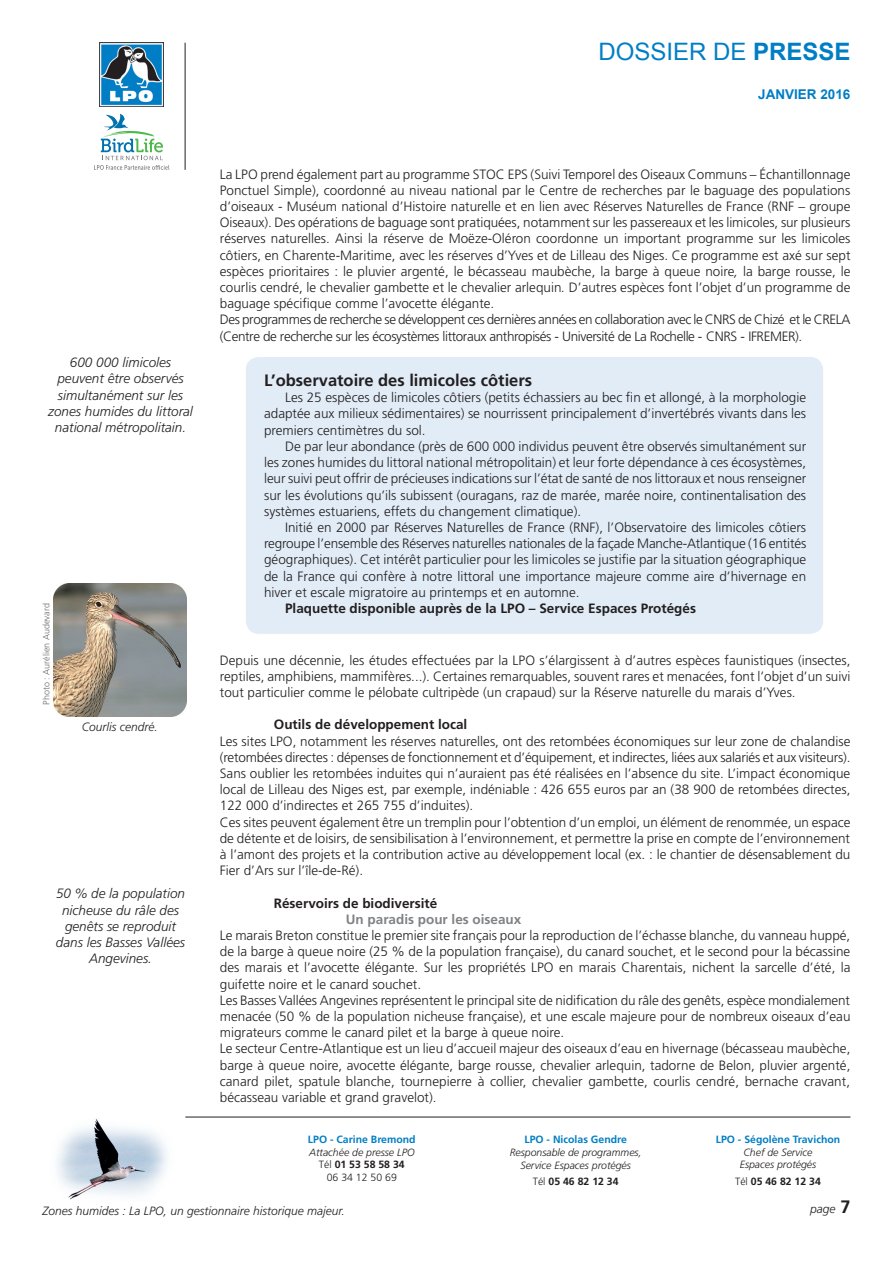
<style>
.page{position:relative;width:893px;height:1263px;background:#fff}
.page>*{position:absolute;margin:0;border:0;box-sizing:border-box;transform-origin:0 0}
.t1{font:24px "Arial";color:#007ec5}
.t2{font:700 16.5px "Frutiger";color:#231f20}
.t3{font:300 13.5px/16.2px "Frutiger";color:#231f20;text-align:justify}
.t4{font:italic 300 13.5px/16.2px "Frutiger";color:#231f20;text-align:center}
.t5{font:700 13.5px "Frutiger";color:#231f20}
.t6{font:700 13.5px "Frutiger";color:#808285}
.t7{font:700 13.5px "Arial";color:#007ec5}
.t8{font:italic 300 12px "Frutiger";color:#231f20}
.t9{font:italic 300 10.5px/12.5px "Frutiger";color:#231f20;text-align:center}
.t10{font:700 10.5px "Frutiger";color:#007ec5}
.t11{font:700 10.5px "Frutiger";color:#231f20}
.t12{font:300 9px "Frutiger";color:#6c6d70}
.s1{font-style:inherit}
.s2{font-weight:700}
.s3{font-style:italic}
.s4{font-style:normal}
.s5{font-weight:700;font-style:normal}
.s6{font-weight:300}
.s7{font-weight:700;font-style:normal;font-size:18px}
</style>
<div class="page">
<svg style="left:94px;top:114px;width:75px;height:56px"></svg>
<img style="left:100px;top:43px;width:64px;height:63px">
<hr style="left:185px;top:43px;width:1px;height:127px;background:#231f20">
<div style="left:245px;top:356px;width:579px;height:278px;background:#e1ecf7;border-radius:14px"></div>
<div style="left:245px;top:356px;width:579px;height:279px;border:1px solid #fff;border-radius:14px"></div>
<hr style="left:185px;top:1117px;width:665px;height:1px;background:#231f20">
<img style="left:57px;top:1119px;width:110px;height:81px">
<img style="left:53px;top:583px;width:133px;height:133px">
<h1 class="t1" style="left:598px;top:36px;width:254px"><span class="s1">D</span>OSSIER DE <span class="s2">PRESSE</span></h1>
<p class="t7" style="left:758px;top:85px;width:94px">JANVIER 2016</p>
<p class="t4" style="left:48px;top:354px;width:146px">600 000 limicoles peuvent être observés simultanément sur les zones humides du littoral national métropolitain.</p>
<p class="t12" style="left:41px;top:704px;width:103px;rotate:-90deg">Photo : Aurélien Audevard</p>
<p class="t8" style="left:82px;top:720px;width:78px">Courlis cendré.</p>
<p class="t4" style="left:56px;top:886px;width:131px">50 % de la population nicheuse du râle des genêts se reproduit dans les Basses Vallées<br>Angevines.</p>
<p class="t3" style="left:220px;top:166px;width:632px;text-align:left">La LPO prend également part au programme STOC EPS (Suivi Temporel des Oiseaux Communs – Échantillonnage Ponctuel Simple), coordonné au niveau national par le Centre de recherches par le baguage des populations d’oiseaux - Muséum national d’Histoire naturelle et en lien avec Réserves Naturelles de France (RNF – groupe Oiseaux). Des opérations de baguage sont pratiquées, notamment sur les passereaux et les limicoles, sur plusieurs réserves naturelles. Ainsi la réserve de Moëze-Oléron coordonne un important programme sur les limicoles côtiers, en Charente-Maritime, avec les réserves d’Yves et de Lilleau des Niges. Ce programme est axé sur sept espèces prioritaires : le pluvier argenté, le bécasseau maubèche, la barge à queue noire<span class="s3">,</span> la barge rousse, le courlis cendré, le chevalier gambette et le chevalier arlequin<span class="s3">.</span> D’autres espèces font l’objet d’un programme de baguage spécifique comme l’avocette élégante.<br>Des programmes de recherche se développent ces dernières années en collaboration avec le CNRS de Chizé et le CRELA (Centre de recherche sur les écosystèmes littoraux anthropisés - Université de La Rochelle - CNRS - IFREMER).</p>
<p class="t2" style="left:264px;top:371px;width:270px">L’observatoire des limicoles côtiers</p>
<p class="t3" style="left:264px;top:389px;width:544px;text-indent:21px">Les 25 espèces de limicoles côtiers (petits échassiers au bec fin et allongé, à la morphologie adaptée aux milieux sédimentaires) se nourrissent principalement d’invertébrés vivants dans les premiers centimètres du sol.</p>
<p class="t3" style="left:264px;top:438px;width:544px;text-indent:21px">De par leur abondance (près de 600 000 individus peuvent être observés simultanément sur les zones humides du littoral national métropolitain) et leur forte dépendance à ces écosystèmes, leur suivi peut offrir de précieuses indications sur l’état de santé de nos littoraux et nous renseigner sur les évolutions qu’ils subissent (ouragans, raz de marée, marée noire, continentalisation des systèmes estuariens, effets du changement climatique).</p>
<p class="t3" style="left:264px;top:519px;width:544px;text-indent:21px">Initié en 2000 par Réserves Naturelles de France (RNF), l’Observatoire des limicoles côtiers regroupe l’ensemble des Réserves naturelles nationales de la façade Manche-Atlantique (16 entités géographiques). Cet intérêt particulier pour les limicoles se justifie par la situation géographique de la France qui confère à notre littoral une importance majeure comme aire d’hivernage en hiver et escale migratoire au printemps et en automne.</p>
<p class="t5" style="left:285px;top:600px;width:412px">Plaquette disponible auprès de la LPO – Service Espaces Protégés</p>
<p class="t3" style="left:220px;top:652px;width:632px">Depuis une décennie, les études effectuées par la LPO s’élargissent à d’autres espèces faunistiques (insectes, reptiles, amphibiens, mammifères...). Certaines remarquables, souvent rares et menacées, font l’objet d’un suivi tout particulier comme le pélobate cultripède (un crapaud) sur la Réserve naturelle du marais d’Yves.</p>
<p class="t5" style="left:274px;top:717px;width:195px">Outils de développement local</p>
<p class="t3" style="left:220px;top:733px;width:632px;text-align:left">Les sites LPO, notamment les réserves naturelles, ont des retombées économiques sur leur zone de chalandise (retombées directes : dépenses de fonctionnement et d’équipement, et indirectes, liées aux salariés et aux visiteurs).<br>Sans oublier les retombées induites qui n’auraient pas été réalisées en l’absence du site. L’impact économique local de Lilleau des Niges est, par exemple, indéniable : 426 655 euros par an (38 900 de retombées directes, 122 000 d’indirectes et 265 755 d’induites).<br>Ces sites peuvent également être un tremplin pour l’obtention d’un emploi, un élément de renommée, un espace de détente et de loisirs, de sensibilisation à l’environnement, et permettre la prise en compte de l’environnement à l’amont des projets et la contribution active au développement local (ex. : le chantier de désensablement du Fier d’Ars sur l’île-de-Ré).</p>
<p class="t5" style="left:274px;top:895px;width:165px">Réservoirs de biodiversité</p>
<p class="t6" style="left:346px;top:911px;width:177px">Un paradis pour les oiseaux</p>
<p class="t3" style="left:220px;top:927px;width:632px;text-align:left">Le marais Breton constitue le premier site français pour la reproduction de l’échasse blanche, du vanneau huppé, de la barge à queue noire (25 % de la population française), du canard souchet, et le second pour la bécassine des marais et l’avocette élégante. Sur les propriétés LPO en marais Charentais, nichent la sarcelle d’été, la guifette noire et le canard souchet.<br>Les Basses Vallées Angevines représentent le principal site de nidification du râle des genêts, espèce mondialement menacée (50 % de la population nicheuse française), et une escale majeure pour de nombreux oiseaux d’eau migrateurs comme le canard pilet et la barge à queue noire.<br>Le secteur Centre-Atlantique est un lieu d’accueil majeur des oiseaux d’eau en hivernage (bécasseau maubèche, barge à queue noire, avocette élégante, barge rousse, chevalier arlequin, tadorne de Belon, pluvier argenté, canard pilet, spatule blanche, tournepierre à collier, chevalier gambette, courlis cendré, bernache cravant, bécasseau variable et grand gravelot).</p>
<p class="t10" style="left:308px;top:1133px;width:109px">LPO - Carine Bremond</p>
<p class="t9" style="left:309px;top:1146px;width:107px">Attachée de presse LPO<br><span class="s4">Tél</span> <span class="s5">01 53 58 58 34<br></span><span class="s4">06 34 12 50 69</span></p>
<p class="t10" style="left:524px;top:1133px;width:104px">LPO - Nicolas Gendre</p>
<p class="t9" style="left:510px;top:1146px;width:133px">Responsable de programmes,<br>Service Espaces protégés</p>
<p class="t11" style="left:533px;top:1175px;width:87px"><span class="s6">Tél</span> 05 46 82 12 34</p>
<p class="t10" style="left:716px;top:1133px;width:126px">LPO - Ségolène Travichon</p>
<p class="t9" style="left:740px;top:1146px;width:78px">Chef de Service<br>Espaces protégés</p>
<p class="t11" style="left:735px;top:1175px;width:87px"><span class="s6">Tél</span> 05 46 82 12 34</p>
<p class="t8" style="left:43px;top:1204px;width:304px">Zones humides : La LPO, un gestionnaire historique majeur.</p>
<p class="t8" style="left:810px;top:1202px;width:42px">page <span class="s7">7</span></p>
</div>
